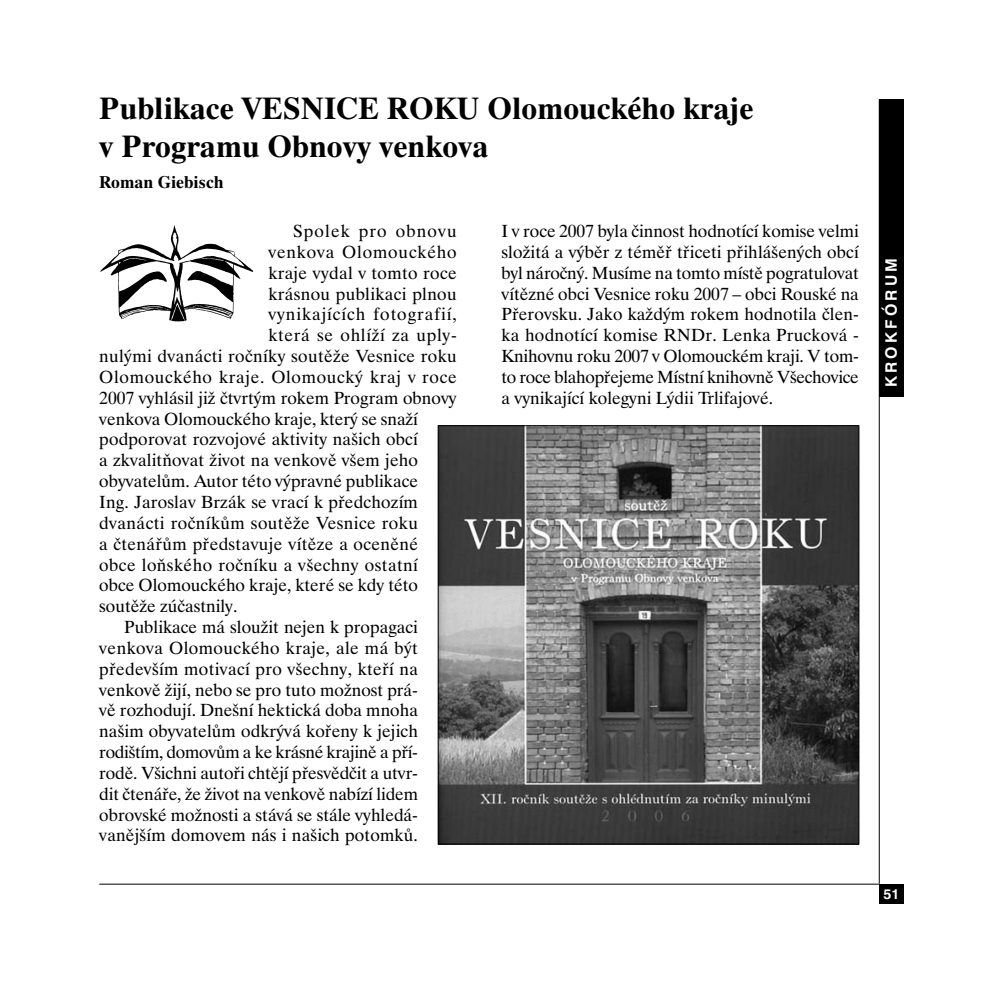
<style>
.page{position:relative;width:993px;height:993px;background:#fff}
.page>*{position:absolute;margin:0;border:0;box-sizing:border-box;transform-origin:0 0}
.t1{font:700 31.5px/37.8px "Dutch 801 AT";color:#000}
.t2{font:17.5px/20.8px "Dutch 801 AT";letter-spacing:.005em;color:#000;text-align:justify}
.t3{font:17.5px "Dutch 801 AT";letter-spacing:.025em;color:#000}
.t4{font:17.5px "Dutch 801 AT";letter-spacing:-.015em;color:#000}
.t5{font:17.5px "Dutch 801 AT";letter-spacing:.035em;color:#000}
.t6{font:17.5px "Dutch 801 AT";letter-spacing:.05em;color:#000}
.t7{font:17.5px "Dutch 801 AT";letter-spacing:.04em;color:#000}
.t8{font:17.5px "Dutch 801 AT";letter-spacing:.045em;color:#000}
.t9{font:17.5px "Dutch 801 AT";letter-spacing:.065em;color:#000}
.t10{font:700 17.5px "Dutch 801 AT";color:#000}
.t11{font:700 15.75px "Swiss 721 BTCE";letter-spacing:.2em;color:#fff}
.t12{font:700 14px "Swiss 721 BTCE";color:#fff}
</style>
<div class="page">
<hr style="left:99px;top:883px;width:779px;height:1px;background:#000">
<hr style="left:878px;top:99px;width:1px;height:784px;background:#000">
<div style="left:878px;top:883px;width:25px;height:20px;background:#000"></div>
<div style="left:878px;top:99px;width:25px;height:298px;background:#000"></div>
<img style="left:100px;top:225px;width:153px;height:97px">
<img style="left:440px;top:427px;width:416px;height:415px">
<h1 class="t1" style="left:99px;top:93px;width:655px">Publikace VESNICE ROKU Olomouckého kraje v Programu Obnovy venkova</h1>
<p class="t10" style="left:99px;top:176px;width:126px">Roman Giebisch</p>
<p class="t9" style="left:293px;top:224px;width:165px">Spolek pro obnovu</p>
<p class="t8" style="left:268px;top:245px;width:190px">venkova Olomouckého</p>
<p class="t2" style="left:268px;top:264px;width:190px">kraje vydal v tomto roce</p>
<p class="t2" style="left:268px;top:285px;width:190px">krásnou publikaci plnou</p>
<p class="t6" style="left:268px;top:307px;width:190px">vynikajících fotografií,</p>
<p class="t7" style="left:268px;top:328px;width:190px">která se ohlíží za uply-</p>
<p class="t2" style="left:99px;top:347px;width:359px">nulými dvanácti ročníky soutěže Vesnice roku</p>
<p class="t5" style="left:99px;top:370px;width:359px">Olomouckého kraje. Olomoucký kraj v roce</p>
<p class="t2" style="left:99px;top:389px;width:359px">2007 vyhlásil již čtvrtým rokem Program obnovy</p>
<p class="t2" style="left:99px;top:410px;width:320px">venkova Olomouckého kraje, který se snaží</p>
<p class="t2" style="left:99px;top:430px;width:320px">podporovat rozvojové aktivity našich obcí</p>
<p class="t2" style="left:99px;top:451px;width:320px">a zkvalitňovat život na venkově všem jeho</p>
<p class="t2" style="left:99px;top:472px;width:320px">obyvatelům. Autor této výpravné publikace</p>
<p class="t2" style="left:99px;top:493px;width:320px">Ing. Jaroslav Brzák se vrací k předchozím</p>
<p class="t3" style="left:99px;top:516px;width:320px">dvanácti ročníkům soutěže Vesnice roku</p>
<p class="t2" style="left:99px;top:534px;width:320px">a čtenářům představuje vítěze a oceněné</p>
<p class="t3" style="left:99px;top:557px;width:320px">obce loňského ročníku a všechny ostatní</p>
<p class="t2" style="left:99px;top:576px;width:320px">obce Olomouckého kraje, které se kdy této</p>
<p class="t2" style="left:99px;top:597px;width:140px">soutěže zúčastnily.</p>
<p class="t2" style="left:124px;top:618px;width:295px">Publikace má sloužit nejen k propagaci</p>
<p class="t3" style="left:99px;top:641px;width:320px">venkova Olomouckého kraje, ale má být</p>
<p class="t2" style="left:99px;top:659px;width:320px">především motivací pro všechny, kteří na</p>
<p class="t2" style="left:99px;top:680px;width:320px">venkově žijí, nebo se pro tuto možnost prá-</p>
<p class="t2" style="left:99px;top:701px;width:320px">vě rozhodují. Dnešní hektická doba mnoha</p>
<p class="t2" style="left:99px;top:722px;width:320px">našim obyvatelům odkrývá kořeny k jejich</p>
<p class="t4" style="left:99px;top:745px;width:320px">rodištím, domovům a ke krásné krajině a pří-</p>
<p class="t2" style="left:99px;top:764px;width:320px">rodě. Všichni autoři chtějí přesvědčit a utvr-</p>
<p class="t2" style="left:99px;top:784px;width:320px">dit čtenáře, že život na venkově nabízí lidem</p>
<p class="t2" style="left:99px;top:805px;width:320px">obrovské možnosti a stává se stále vyhledá-</p>
<p class="t2" style="left:99px;top:826px;width:320px">vanějším domovem nás i našich potomků.</p>
<p class="t2" style="left:501px;top:222px;width:359px">I v roce 2007 byla činnost hodnotící komise velmi složitá a výběr z téměř třiceti přihlášených obcí byl náročný. Musíme na tomto místě pogratulovat vítězné obci Vesnice roku 2007 – obci Rouské na Přerovsku. Jako každým rokem hodnotila člen&shy;ka hodnotící komise RNDr. Lenka Prucková - Knihovnu roku 2007 v Olomouckém kraji. V tom&shy;to roce blahopřejeme Místní knihovně Všechovice a vynikající kolegyni Lýdii Trlifajové.</p>
<p class="t11" style="left:885px;top:387px;width:131px;rotate:-90deg">KROKFÓRUM</p>
<p class="t12" style="left:883px;top:889px;width:17px">51</p>
</div>
